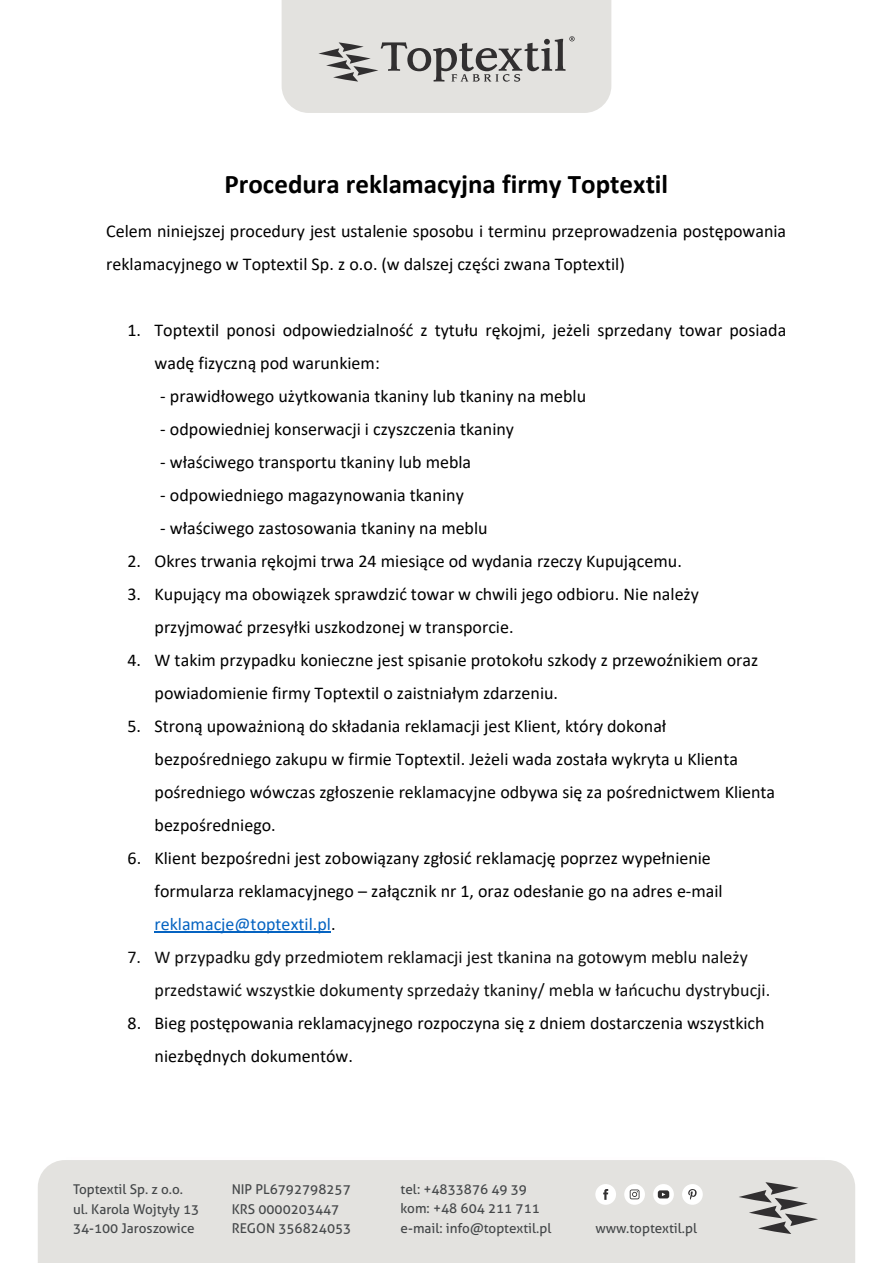
<style>
.page{position:relative;width:893px;height:1263px;background:#fff}
.page>*{position:absolute;margin:0;border:0;box-sizing:border-box;transform-origin:0 0}
.t1{font:700 27px "Calibri";color:#000}
.t2{font:18px/33px "Calibri";color:#000}
.t3{font:18px/33px "Calibri";color:#0d0d0d}
.t4{font:13.5px/19.5px "Aller";color:#444749}
.s1{color:#0563c1}
</style>
<div class="page">
<hr style="left:154px;top:932px;width:177px;height:1px;background:#0563c1">
<div style="left:38px;top:1160px;width:817px;height:103px;background:#e3e2df"></div>
<div style="left:624px;top:1184px;width:21px;height:21px;background:#fff;border-radius:50%"></div>
<svg style="left:630px;top:1189px;width:9px;height:10px"></svg>
<div style="left:653px;top:1184px;width:21px;height:21px;background:#fff;border-radius:50%"></div>
<svg style="left:658px;top:1190px;width:11px;height:8px"></svg>
<div style="left:595px;top:1184px;width:21px;height:21px;background:#fff;border-radius:50%"></div>
<svg style="left:603px;top:1189px;width:5px;height:11px"></svg>
<div style="left:682px;top:1184px;width:21px;height:21px;background:#fff;border-radius:50%"></div>
<svg style="left:688px;top:1189px;width:9px;height:11px"></svg>
<svg style="left:739px;top:1182px;width:79px;height:52px"></svg>
<svg style="left:282px;top:0;width:329px;height:113px"></svg>
<h1 class="t1" style="left:224px;top:165px;width:445px">Procedura reklamacyjna firmy Toptextil</h1>
<p class="t2" style="left:106px;top:215px;width:681px">Celem niniejszej procedury jest ustalenie sposobu i terminu przeprowadzenia postępowania reklamacyjnego w Toptextil Sp. z o.o. (w dalszej części zwana Toptextil)</p>
<p class="t2" style="left:154px;top:313px;width:633px;text-indent:-27px">1. Toptextil ponosi odpowiedzialność z tytułu rękojmi, jeżeli sprzedany towar posiada wadę fizyczną pod warunkiem:</p>
<p class="t2" style="left:160px;top:379px;width:428px">- prawidłowego użytkowania tkaniny lub tkaniny na meblu</p>
<p class="t2" style="left:160px;top:412px;width:355px">- odpowiedniej konserwacji i czyszczenia tkaniny</p>
<p class="t2" style="left:160px;top:445px;width:312px">- właściwego transportu tkaniny lub mebla</p>
<p class="t2" style="left:160px;top:478px;width:305px">- odpowiedniego magazynowania tkaniny</p>
<p class="t2" style="left:160px;top:511px;width:329px">- właściwego zastosowania tkaniny na meblu</p>
<p class="t2" style="left:127px;top:544px;width:556px">2. Okres trwania rękojmi trwa 24 miesiące od wydania rzeczy Kupującemu.</p>
<p class="t2" style="left:154px;top:577px;width:546px;text-indent:-27px">3. Kupujący ma obowiązek sprawdzić towar w chwili jego odbioru. Nie należy przyjmować przesyłki uszkodzonej w transporcie.</p>
<p class="t2" style="left:154px;top:643px;width:605px;text-indent:-27px">4. W takim przypadku konieczne jest spisanie protokołu szkody z przewoźnikiem oraz powiadomienie firmy Toptextil o zaistniałym zdarzeniu.</p>
<p class="t2" style="left:154px;top:709px;width:622px;text-indent:-27px">5. Stroną upoważnioną do składania reklamacji jest Klient, który dokonał bezpośredniego zakupu w firmie Toptextil. Jeżeli wada została wykryta u Klienta pośredniego wówczas zgłoszenie reklamacyjne odbywa się za pośrednictwem Klienta bezpośredniego.</p>
<p class="t2" style="left:154px;top:841px;width:570px;text-indent:-27px">6. Klient bezpośredni jest zobowiązany zgłosić reklamację poprzez wypełnienie formularza reklamacyjnego – załącznik nr 1, oraz odesłanie go na adres e-mail <span class="s1">reklamacje@toptextil.pl</span>.</p>
<p class="t3" style="left:154px;top:940px;width:617px;text-indent:-27px">7. W przypadku gdy przedmiotem reklamacji jest tkanina na gotowym meblu należy przedstawić wszystkie dokumenty sprzedaży tkaniny/ mebla w łańcuchu dystrybucji.</p>
<p class="t2" style="left:155px;top:1005px;width:612px;text-indent:-27px">8. Bieg postępowania reklamacyjnego rozpoczyna się z dniem dostarczenia wszystkich niezbędnych dokumentów.</p>
<p class="t4" style="left:73px;top:1179px;width:128px">Toptextil Sp. z o.o. ul. Karola Wojtyły 13<br>34-100 Jaroszowice</p>
<p class="t4" style="left:232px;top:1179px;width:121px">NIP PL6792798257<br>KRS 0000203447<br>REGON 356824053</p>
<p class="t4" style="left:401px;top:1179px;width:152px">tel: +4833876 49 39 kom: +48 604 211 711 e-mail: info@toptextil.pl</p>
<p class="t4" style="left:595px;top:1218px;width:103px">www.toptextil.pl</p>
</div>
